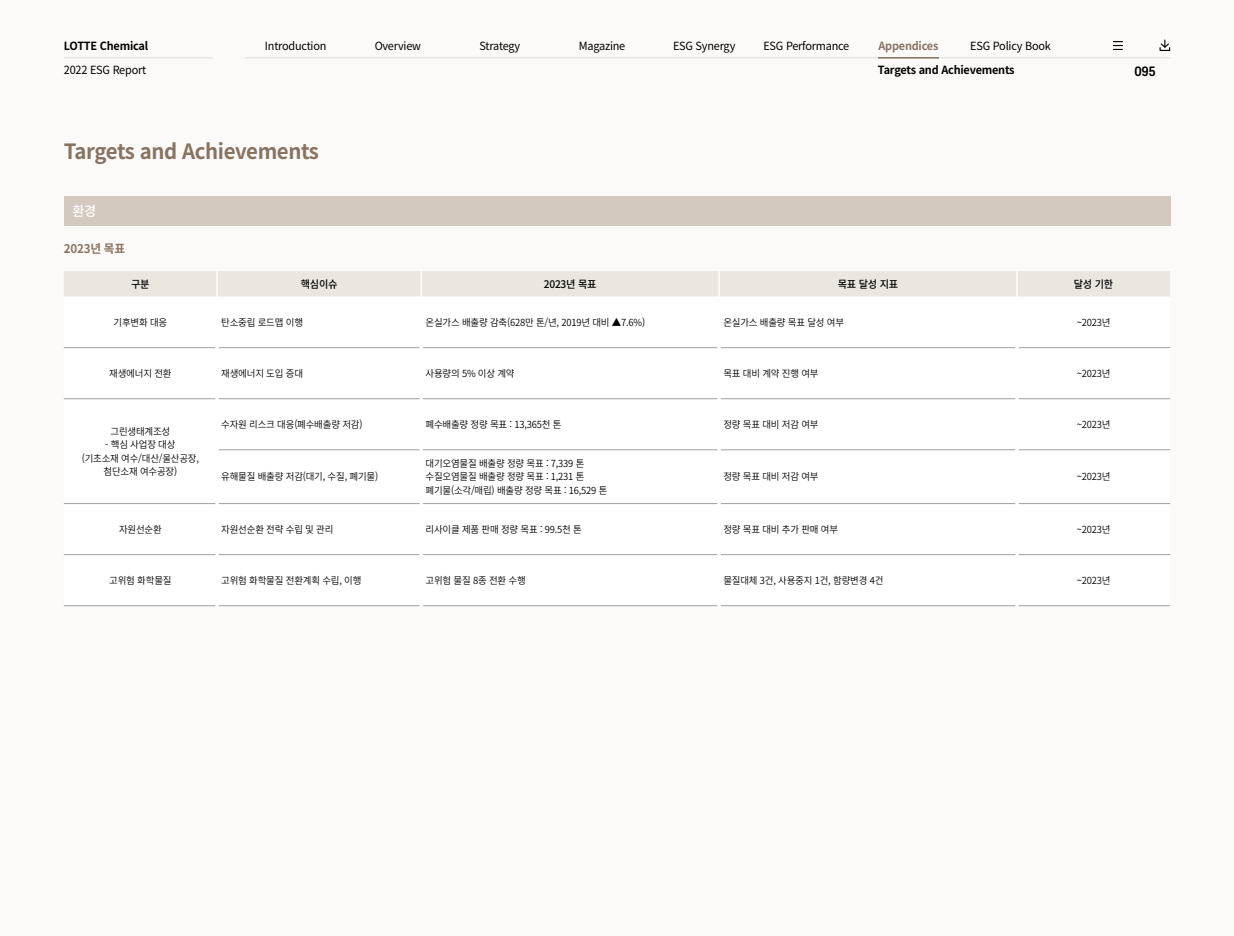
<style>
.page{position:relative;width:1234px;height:936px;background:#fff}
.page>*{position:absolute;margin:0;border:0;box-sizing:border-box;transform-origin:0 0}
.t1{font:700 21px "Noto Sans CJ Kkr";letter-spacing:-.02em;color:#877360}
.t2{font:500 13.5px "Noto Sans CJ Kkr";color:#fff}
.t3{font:700 12px "Noto Sans CJ Kkr";letter-spacing:-.02em;color:#877360}
.t4{font:700 12px "S Core Dream 6";color:#000}
.t5{font:11.25px "Noto Sans CJ Kkr";letter-spacing:-.02em;color:#000}
.t6{font:700 11.25px "Noto Sans CJ Kkr";letter-spacing:-.02em;color:#000}
.t7{font:700 11.25px "Noto Sans CJ Kkr";letter-spacing:-.02em;color:#877360}
.t8{font:500 10.5px "Noto Sans CJ Kkr";letter-spacing:-.02em;color:#000}
.t9{font:600 9.75px/13.5px "Noto Sans CJ Kkr";letter-spacing:-.02em;color:#000;text-align:center}
</style>
<div class="page">
<div style="left:0;top:0;width:1233px;height:935px;background:#fbfaf9"></div>
<hr style="left:64px;top:57px;width:149px;height:2px;background:#e6e6e6">
<hr style="left:244px;top:57px;width:925px;height:2px;background:#e6e6e6">
<hr style="left:877px;top:57px;width:61px;height:2px;background:#877360">
<svg style="left:1113px;top:41px;width:9px;height:9px"></svg>
<div style="left:1159px;top:47px;width:10px;height:4px;border:1px solid #000"></div>
<svg style="left:1159px;top:40px;width:10px;height:9px"></svg>
<svg style="left:64px;top:348px;width:1105px;height:103px"></svg>
<div style="left:64px;top:271px;width:1105px;height:25px;background:#ebe6df"></div>
<hr style="left:1015px;top:271px;width:2px;height:25px;background:#fff">
<hr style="left:64px;top:347px;width:151px;height:1px;background:#9fa0a0">
<hr style="left:218px;top:347px;width:201px;height:1px;background:#9fa0a0">
<hr style="left:422px;top:347px;width:295px;height:1px;background:#9fa0a0">
<hr style="left:720px;top:347px;width:295px;height:1px;background:#9fa0a0">
<hr style="left:1018px;top:347px;width:151px;height:1px;background:#9fa0a0">
<hr style="left:64px;top:398px;width:151px;height:1px;background:#9fa0a0">
<hr style="left:218px;top:398px;width:201px;height:1px;background:#9fa0a0">
<hr style="left:422px;top:398px;width:295px;height:1px;background:#9fa0a0">
<hr style="left:720px;top:398px;width:295px;height:1px;background:#9fa0a0">
<hr style="left:1018px;top:398px;width:151px;height:1px;background:#9fa0a0">
<hr style="left:218px;top:449px;width:201px;height:1px;background:#9fa0a0">
<hr style="left:422px;top:449px;width:295px;height:1px;background:#9fa0a0">
<hr style="left:720px;top:449px;width:295px;height:1px;background:#9fa0a0">
<hr style="left:1018px;top:449px;width:151px;height:1px;background:#9fa0a0">
<hr style="left:64px;top:503px;width:151px;height:1px;background:#9fa0a0">
<hr style="left:218px;top:503px;width:201px;height:1px;background:#9fa0a0">
<hr style="left:422px;top:503px;width:295px;height:1px;background:#9fa0a0">
<hr style="left:720px;top:503px;width:295px;height:1px;background:#9fa0a0">
<hr style="left:1018px;top:503px;width:151px;height:1px;background:#9fa0a0">
<hr style="left:64px;top:554px;width:151px;height:1px;background:#9fa0a0">
<hr style="left:218px;top:554px;width:201px;height:1px;background:#9fa0a0">
<hr style="left:422px;top:554px;width:295px;height:1px;background:#9fa0a0">
<hr style="left:720px;top:554px;width:295px;height:1px;background:#9fa0a0">
<hr style="left:1018px;top:554px;width:151px;height:1px;background:#9fa0a0">
<hr style="left:64px;top:605px;width:151px;height:1px;background:#9fa0a0">
<hr style="left:218px;top:605px;width:201px;height:1px;background:#9fa0a0">
<hr style="left:422px;top:605px;width:295px;height:1px;background:#9fa0a0">
<hr style="left:720px;top:605px;width:295px;height:1px;background:#9fa0a0">
<hr style="left:1018px;top:605px;width:151px;height:1px;background:#9fa0a0">
<hr style="left:215px;top:296px;width:3px;height:51px;background:#fff">
<hr style="left:419px;top:296px;width:3px;height:51px;background:#fff">
<hr style="left:717px;top:296px;width:3px;height:51px;background:#fff">
<hr style="left:1015px;top:296px;width:3px;height:51px;background:#fff">
<hr style="left:215px;top:347px;width:3px;height:52px;background:#fff">
<hr style="left:419px;top:347px;width:3px;height:52px;background:#fff">
<hr style="left:717px;top:347px;width:3px;height:52px;background:#fff">
<hr style="left:1015px;top:347px;width:3px;height:52px;background:#fff">
<hr style="left:215px;top:399px;width:3px;height:51px;background:#fff">
<hr style="left:419px;top:399px;width:3px;height:51px;background:#fff">
<hr style="left:717px;top:399px;width:3px;height:51px;background:#fff">
<hr style="left:1015px;top:399px;width:3px;height:51px;background:#fff">
<hr style="left:215px;top:450px;width:3px;height:53px;background:#fff">
<hr style="left:419px;top:450px;width:3px;height:53px;background:#fff">
<hr style="left:717px;top:450px;width:3px;height:53px;background:#fff">
<hr style="left:1015px;top:450px;width:3px;height:53px;background:#fff">
<hr style="left:215px;top:503px;width:3px;height:51px;background:#fff">
<hr style="left:419px;top:503px;width:3px;height:51px;background:#fff">
<hr style="left:717px;top:503px;width:3px;height:51px;background:#fff">
<hr style="left:1015px;top:503px;width:3px;height:51px;background:#fff">
<hr style="left:215px;top:554px;width:3px;height:52px;background:#fff">
<hr style="left:419px;top:554px;width:3px;height:52px;background:#fff">
<hr style="left:717px;top:554px;width:3px;height:52px;background:#fff">
<hr style="left:1015px;top:554px;width:3px;height:52px;background:#fff">
<div style="left:64px;top:196px;width:1105px;height:29px;background:#d4c9be"></div>
<p class="t6" style="left:64px;top:40px;width:86px">LOTTE Chemical</p>
<p class="t5" style="left:64px;top:63px;width:84px">2022 ESG Report</p>
<p class="t6" style="left:877px;top:63px;width:138px">Targets and Achievements</p>
<p class="t5" style="left:265px;top:40px;width:63px">Introduction</p>
<p class="t5" style="left:374px;top:40px;width:48px">Overview</p>
<p class="t5" style="left:479px;top:40px;width:42px">Strategy</p>
<p class="t5" style="left:578px;top:40px;width:48px">Magazine</p>
<p class="t5" style="left:673px;top:40px;width:64px">ESG Synergy</p>
<p class="t5" style="left:763px;top:40px;width:87px">ESG Performance</p>
<p class="t7" style="left:878px;top:40px;width:61px">Appendices</p>
<p class="t5" style="left:970px;top:40px;width:82px">ESG Policy Book</p>
<p class="t4" style="left:1134px;top:62px;width:23px">095</p>
<h1 class="t1" style="left:64px;top:139px;width:256px">Targets and Achievements</h1>
<h2 class="t2" style="left:72px;top:203px;width:25px">환경</h2>
<p class="t3" style="left:64px;top:242px;width:63px">2023년 목표</p>
<p class="t8" style="left:131px;top:278px;width:20px">구분</p>
<p class="t8" style="left:300px;top:278px;width:38px">핵심이슈</p>
<p class="t8" style="left:543px;top:278px;width:54px">2023년 목표</p>
<p class="t8" style="left:837px;top:278px;width:62px">목표 달성 지표</p>
<p class="t8" style="left:1073px;top:278px;width:41px">달성 기한</p>
<p class="t9" style="left:113px;top:316px;width:55px">기후변화 대응</p>
<p class="t9" style="left:221px;top:316px;width:83px">탄소중립 로드맵 이행</p>
<p class="t9" style="left:425px;top:316px;width:221px">온실가스 배출량 감축(628만 톤/년, 2019년 대비 ▲7.6%)</p>
<p class="t9" style="left:723px;top:316px;width:122px">온실가스 배출량 목표 달성 여부</p>
<p class="t9" style="left:1076px;top:316px;width:35px">~2023년</p>
<p class="t9" style="left:109px;top:367px;width:64px">재생에너지 전환</p>
<p class="t9" style="left:221px;top:367px;width:83px">재생에너지 도입 증대</p>
<p class="t9" style="left:425px;top:367px;width:91px">사용량의 5% 이상 계약</p>
<p class="t9" style="left:723px;top:367px;width:97px">목표 대비 계약 진행 여부</p>
<p class="t9" style="left:1076px;top:367px;width:35px">~2023년</p>
<p class="t9" style="left:110px;top:424px;width:61px">그린생태계조성</p>
<p class="t9" style="left:82px;top:438px;width:119px">- 핵심 사업장 대상<br>(기초소재 여수/대산/울산공장, 첨단소재 여수공장)</p>
<p class="t9" style="left:221px;top:418px;width:143px">수자원 리스크 대응(폐수배출량 저감)</p>
<p class="t9" style="left:425px;top:418px;width:137px">폐수배출량 정량 목표 : 13,365천 톤</p>
<p class="t9" style="left:723px;top:418px;width:97px">정량 목표 대비 저감 여부</p>
<p class="t9" style="left:1076px;top:418px;width:35px">~2023년</p>
<p class="t9" style="left:221px;top:470px;width:158px">유해물질 배출량 저감(대기, 수질, 폐기물)</p>
<p class="t9" style="left:425px;top:456px;width:183px;text-align:left">대기오염물질 배출량 정량 목표 : 7,339 톤 수질오염물질 배출량 정량 목표 : 1,231 톤 폐기물(소각/매립) 배출량 정량 목표 : 16,529 톤</p>
<p class="t9" style="left:723px;top:470px;width:97px">정량 목표 대비 저감 여부</p>
<p class="t9" style="left:1076px;top:470px;width:35px">~2023년</p>
<p class="t9" style="left:119px;top:522px;width:44px">자원선순환</p>
<p class="t9" style="left:221px;top:522px;width:114px">자원선순환 전략 수립 및 관리</p>
<p class="t9" style="left:425px;top:522px;width:158px">리사이클 제품 판매 정량 목표 : 99.5천 톤</p>
<p class="t9" style="left:723px;top:522px;width:116px">정량 목표 대비 추가 판매 여부</p>
<p class="t9" style="left:1076px;top:522px;width:35px">~2023년</p>
<p class="t9" style="left:109px;top:573px;width:64px">고위험 화학물질</p>
<p class="t9" style="left:221px;top:573px;width:142px">고위험 화학물질 전환계획 수립, 이행</p>
<p class="t9" style="left:425px;top:573px;width:102px">고위험 물질 8종 전환 수행</p>
<p class="t9" style="left:723px;top:573px;width:161px">물질대체 3건, 사용중지 1건, 함량변경 4건</p>
<p class="t9" style="left:1076px;top:573px;width:35px">~2023년</p>
</div>
